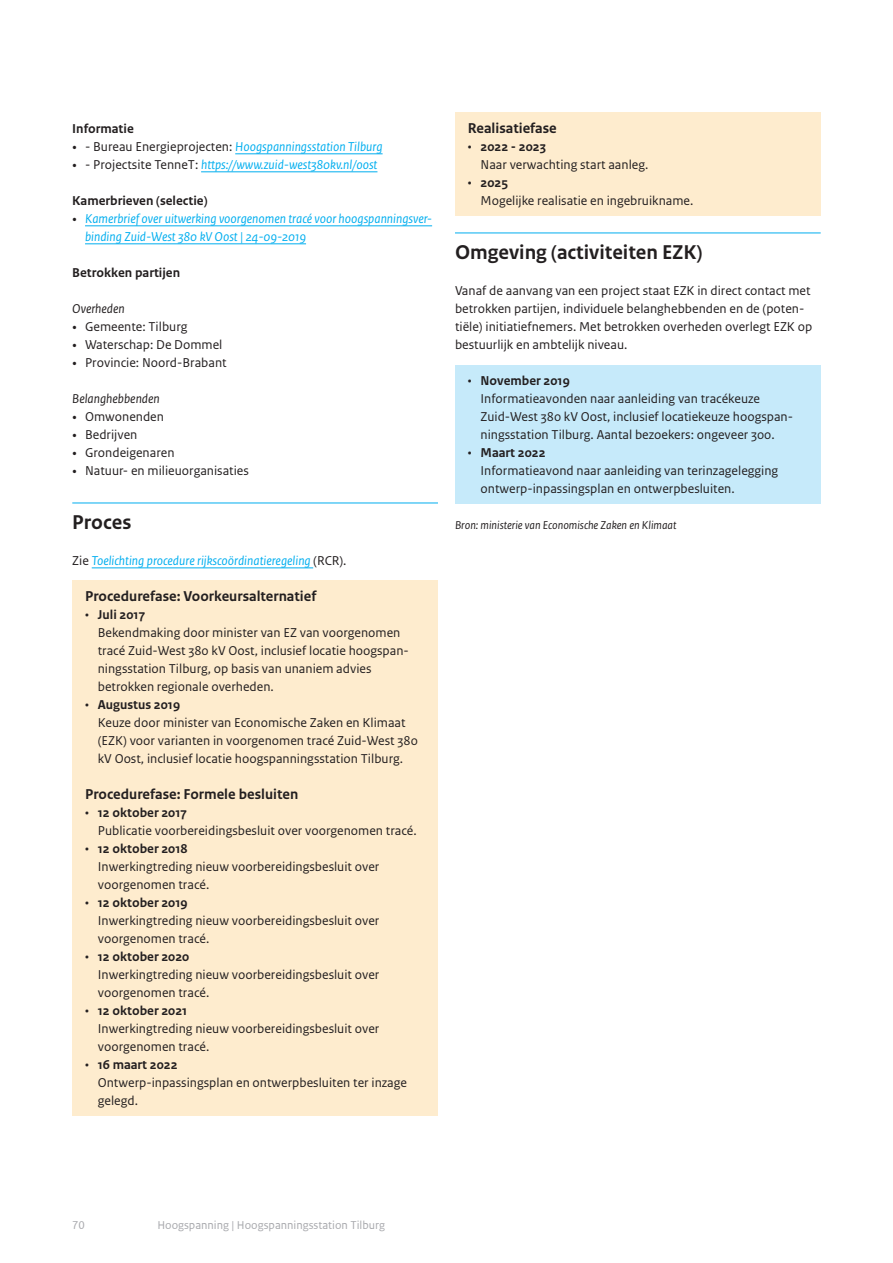
<style>
.page{position:relative;width:893px;height:1263px;background:#fff}
.page>*{position:absolute;margin:0;border:0;box-sizing:border-box;transform-origin:0 0}
.H4_05_RO_Alineakop_S{font:700 21px "Rijksoverheid Sans Text";color:#231f20}
.P_10_RO_Header_kader{font:700 15px "Rijksoverheid Sans Text";color:#231f20}
.P_10_RO_Broodtekst_S{font:13.5px/18px "Rijksoverheid Sans Text";color:#231f20}
.P_10_RO_Broodtekst_S-2{font:italic 13.5px/18px "Rijksoverheid Sans Text";color:#00aeef}
.TK_bold{font:700 13.5px "Rijksoverheid Sans Text";color:#231f20}
.TK_italic{font:italic 13.5px "Rijksoverheid Sans Text";color:#231f20}
.P_13_RO_Fotobijschri{font:italic 12px "Rijksoverheid Sans Text";color:#231f20}
.t1{font:12px "Rijksoverheid Sans Text TT";color:#a8a9ad}
.s1{font-family:"Rijksoverheid Serif";font-style:normal;color:#231f20}
.s2{font-style:normal;color:#231f20}
.s3{font-family:"Rijksoverheid Serif"}
.s4{font-weight:700}
</style>
<div class="page">
<hr style="left:235px;top:153px;width:148px;height:1px;background:#00aeef">
<hr style="left:201px;top:171px;width:176px;height:1px;background:#00aeef">
<hr style="left:85px;top:225px;width:347px;height:1px;background:#00aeef">
<hr style="left:85px;top:243px;width:221px;height:1px;background:#00aeef">
<hr style="left:72px;top:503px;width:366px;height:1px;background:#00aeef">
<hr style="left:92px;top:567px;width:221px;height:1px;background:#00aeef">
<div style="left:72px;top:580px;width:366px;height:32px;background:#feecce"></div>
<div style="left:72px;top:599px;width:366px;height:103px;background:#feecce"></div>
<div style="left:72px;top:689px;width:366px;height:85px;background:#feecce"></div>
<div style="left:72px;top:760px;width:366px;height:32px;background:#feecce"></div>
<div style="left:72px;top:778px;width:366px;height:32px;background:#feecce"></div>
<div style="left:72px;top:797px;width:366px;height:49px;background:#feecce"></div>
<div style="left:72px;top:833px;width:366px;height:67px;background:#feecce"></div>
<div style="left:72px;top:887px;width:366px;height:67px;background:#feecce"></div>
<div style="left:72px;top:941px;width:366px;height:67px;background:#feecce"></div>
<div style="left:72px;top:995px;width:366px;height:67px;background:#feecce"></div>
<div style="left:72px;top:1049px;width:366px;height:67px;background:#feecce"></div>
<div style="left:455px;top:112px;width:366px;height:32px;background:#feecce"></div>
<div style="left:455px;top:131px;width:366px;height:49px;background:#feecce"></div>
<div style="left:455px;top:167px;width:366px;height:49px;background:#feecce"></div>
<hr style="left:455px;top:233px;width:366px;height:1px;background:#00aeef">
<div style="left:455px;top:365px;width:366px;height:85px;background:#c6eafa"></div>
<div style="left:455px;top:437px;width:366px;height:67px;background:#c6eafa"></div>
<p class="TK_bold" style="left:72px;top:121px;width:63px">Informatie</p>
<p class="P_10_RO_Broodtekst_S-2" style="left:72px;top:138px;width:312px"><span class="s1">•</span> <span class="s2">- Bureau Energieprojecten:</span> Hoogspanningsstation Tilburg</p>
<p class="P_10_RO_Broodtekst_S-2" style="left:72px;top:156px;width:307px"><span class="s1">•</span> <span class="s2">- Projectsite TenneT:</span> https://www.zuid-west380kv.nl/oost</p>
<p class="TK_bold" style="left:72px;top:193px;width:137px">Kamerbrieven (selectie)</p>
<p class="P_10_RO_Broodtekst_S-2" style="left:85px;top:210px;width:349px;text-indent:-13px"><span class="s1">•</span> Kamerbrief over uitwerking voorgenomen tracé voor hoogspanningsver&shy;binding Zuid-West 380 kV Oost | 24-09-2019</p>
<p class="TK_bold" style="left:72px;top:265px;width:109px">Betrokken partijen</p>
<p class="TK_italic" style="left:72px;top:301px;width:54px">Overheden</p>
<p class="P_10_RO_Broodtekst_S" style="left:72px;top:318px;width:117px"><span class="s3">•</span> Gemeente: Tilburg</p>
<p class="P_10_RO_Broodtekst_S" style="left:72px;top:336px;width:152px"><span class="s3">•</span> Waterschap: De Dommel</p>
<p class="P_10_RO_Broodtekst_S" style="left:72px;top:354px;width:156px"><span class="s3">•</span> Provincie: Noord-Brabant</p>
<p class="TK_italic" style="left:72px;top:391px;width:89px">Belanghebbenden</p>
<p class="P_10_RO_Broodtekst_S" style="left:72px;top:408px;width:93px"><span class="s3">•</span> Omwonenden</p>
<p class="P_10_RO_Broodtekst_S" style="left:72px;top:426px;width:67px"><span class="s3">•</span> Bedrijven</p>
<p class="P_10_RO_Broodtekst_S" style="left:72px;top:444px;width:104px"><span class="s3">•</span> Grondeigenaren</p>
<p class="P_10_RO_Broodtekst_S" style="left:72px;top:462px;width:178px"><span class="s3">•</span> Natuur- en milieuorganisaties</p>
<h4 class="H4_05_RO_Alineakop_S" style="left:72px;top:510px;width:61px">Proces</h4>
<p class="P_10_RO_Broodtekst_S-2" style="left:72px;top:552px;width:276px"><span class="s2">Zie</span> Toelichting procedure rijkscoördinatieregeling <span class="s2">(RCR).</span></p>
<p class="P_10_RO_Header_kader" style="left:85px;top:587px;width:233px">Procedurefase: Voorkeursalternatief</p>
<p class="P_10_RO_Broodtekst_S" style="left:98px;top:606px;width:313px;text-indent:-13px">• <span class="s4">Juli 2017<br></span>Bekendmaking door minister van EZ van voorgenomen tracé Zuid-West 380 kV Oost, inclusief locatie hoogspan&shy;ningsstation Tilburg, op basis van unaniem advies betrokken regionale overheden.</p>
<p class="P_10_RO_Broodtekst_S" style="left:98px;top:696px;width:322px;text-indent:-13px">• <span class="s4">Augustus 2019<br></span>Keuze door minister van Economische Zaken en Klimaat (EZK) voor varianten in voorgenomen tracé Zuid-West 380 kV Oost, inclusief locatie hoogspanningsstation Tilburg.</p>
<p class="P_10_RO_Header_kader" style="left:85px;top:785px;width:215px">Procedurefase: Formele besluiten</p>
<p class="P_10_RO_Broodtekst_S" style="left:98px;top:804px;width:320px;text-indent:-13px">• <span class="s4">12 oktober 2017<br></span>Publicatie voorbereidingsbesluit over voorgenomen tracé.</p>
<p class="P_10_RO_Broodtekst_S" style="left:98px;top:840px;width:283px;text-indent:-13px">• <span class="s4">12 oktober 2018<br></span>Inwerkingtreding nieuw voorbereidingsbesluit over voorgenomen tracé.</p>
<p class="P_10_RO_Broodtekst_S" style="left:98px;top:894px;width:283px;text-indent:-13px">• <span class="s4">12 oktober 2019<br></span>Inwerkingtreding nieuw voorbereidingsbesluit over voorgenomen tracé.</p>
<p class="P_10_RO_Broodtekst_S" style="left:98px;top:948px;width:283px;text-indent:-13px">• <span class="s4">12 oktober 2020<br></span>Inwerkingtreding nieuw voorbereidingsbesluit over voorgenomen tracé.</p>
<p class="P_10_RO_Broodtekst_S" style="left:98px;top:1002px;width:283px;text-indent:-13px">• <span class="s4">12 oktober 2021<br></span>Inwerkingtreding nieuw voorbereidingsbesluit over voorgenomen tracé.</p>
<p class="P_10_RO_Broodtekst_S" style="left:98px;top:1056px;width:311px;text-indent:-13px">• <span class="s4">16 maart 2022<br></span>Ontwerp-inpassingsplan en ontwerpbesluiten ter inzage gelegd.</p>
<p class="P_10_RO_Header_kader" style="left:468px;top:119px;width:91px">Realisatiefase</p>
<p class="P_10_RO_Broodtekst_S" style="left:480px;top:138px;width:169px;text-indent:-13px">• <span class="s4">2022 - 2023<br></span>Naar verwachting start aanleg.</p>
<p class="P_10_RO_Broodtekst_S" style="left:480px;top:174px;width:214px;text-indent:-13px">• <span class="s4">2025<br></span>Mogelijke realisatie en ingebruikname.</p>
<h4 class="H4_05_RO_Alineakop_S" style="left:455px;top:240px;width:249px">Omgeving (activiteiten EZK)</h4>
<p class="P_10_RO_Broodtekst_S" style="left:455px;top:282px;width:359px">Vanaf de aanvang van een project staat EZK in direct contact met betrokken partijen, individuele belanghebbenden en de (poten&shy;tiële) initiatiefnemers. Met betrokken overheden overlegt EZK op bestuurlijk en ambtelijk niveau.</p>
<p class="P_10_RO_Broodtekst_S" style="left:480px;top:372px;width:314px;text-indent:-13px">• <span class="s4">November 2019<br></span>Informatieavonden naar aanleiding van tracékeuze Zuid-West 380 kV Oost, inclusief locatiekeuze hoogspan&shy;ningsstation Tilburg. Aantal bezoekers: ongeveer 300.</p>
<p class="P_10_RO_Broodtekst_S" style="left:480px;top:444px;width:299px;text-indent:-13px">• <span class="s4">Maart 2022<br></span>Informatieavond naar aanleiding van terinzagelegging ontwerp-inpassingsplan en ontwerpbesluiten.</p>
<p class="P_13_RO_Fotobijschri" style="left:455px;top:518px;width:223px">Bron: ministerie van Economische Zaken en Klimaat</p>
<p class="t1" style="left:72px;top:1218px;width:14px">70</p>
<p class="t1" style="left:157px;top:1218px;width:229px">Hoogspanning | Hoogspanningsstation Tilburg</p>
</div>
